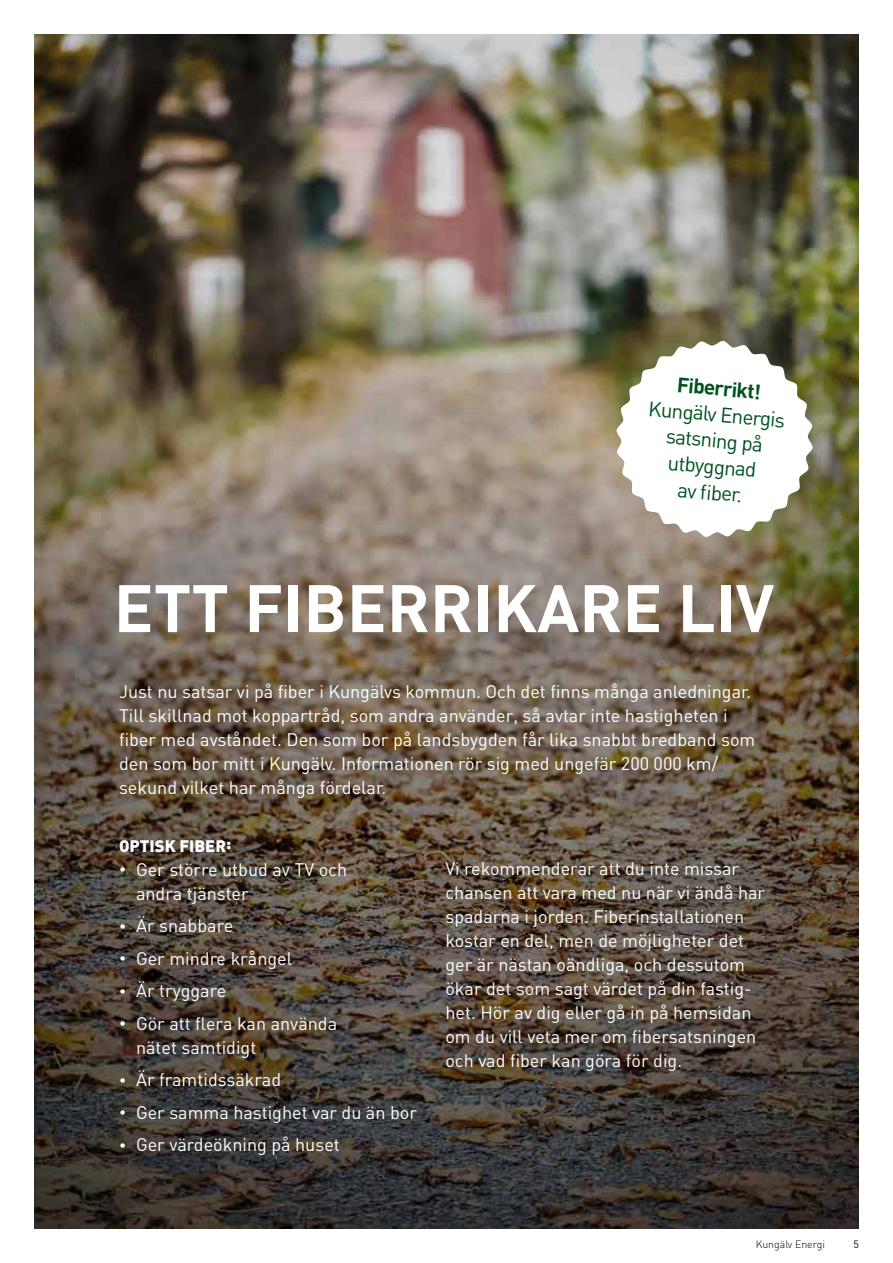
<style>
.page{position:relative;width:893px;height:1263px;background:#fff}
.page>*{position:absolute;margin:0;border:0;box-sizing:border-box;transform-origin:0 0}
.t1{font:700 66px "DIN";color:#fff}
.t2{font:20.7px/26.1px "DIN";color:#005321;text-align:center}
.t3{font:700 20.7px "DIN";color:#005321}
.t4{font:18px/24px "DIN";color:#fff}
.t5{font:900 16.5px "DIN";color:#fff}
.t6{font:300 10.5px "DIN";color:#000}
.t7{font:10.5px "DIN";color:#000}
.s1{font-size:13.5px}
</style>
<div class="page">
<img style="left:34px;top:34px;width:824px;height:1195px">
<svg style="left:616px;top:341px;width:197px;height:196px"></svg>
<p class="t3" style="left:678px;top:371px;width:86px;rotate:5deg">Fiberrikt!</p>
<p class="t2" style="left:650px;top:395px;width:139px;rotate:5deg">Kungälv Energis satsning på utbyggnad<br>av fi ber.</p>
<h1 class="t1" style="left:114px;top:565px;width:662px">ETT FIBERRIKARE LIV</h1>
<p class="t4" style="left:119px;top:679px;width:638px">Just nu satsar vi på fiber i Kungälvs kommun. Och det finns många anledningar.<br>Till skillnad mot koppartråd, som andra använder, så avtar inte hastigheten i fiber med avståndet. Den som bor på landsbygden får lika snabbt bredband som den som bor mitt i Kungälv. Informationen rör sig med ungefär 200 000 km/ sekund vilket har många fördelar.</p>
<p class="t5" style="left:119px;top:834px;width:114px">OPTISK FIBER:</p>
<p class="t4" style="left:136px;top:857px;width:213px;text-indent:-17px"><span class="s1">•</span> Ger större utbud av TV och andra tjänster</p>
<p class="t4" style="left:119px;top:913px;width:116px"><span class="s1">•</span> Är snabbare</p>
<p class="t4" style="left:119px;top:946px;width:175px"><span class="s1">•</span> Ger mindre krångel</p>
<p class="t4" style="left:119px;top:978px;width:109px"><span class="s1">•</span> Är tryggare</p>
<p class="t4" style="left:136px;top:1011px;width:203px;text-indent:-17px"><span class="s1">•</span> Gör att flera kan använda nätet samtidigt</p>
<p class="t4" style="left:119px;top:1067px;width:164px"><span class="s1">•</span> Är framtidssäkrad</p>
<p class="t4" style="left:119px;top:1100px;width:299px"><span class="s1">•</span> Ger samma hastighet var du än bor</p>
<p class="t4" style="left:119px;top:1132px;width:222px"><span class="s1">•</span> Ger värdeökning på huset</p>
<p class="t4" style="left:445px;top:856px;width:321px">Vi rekommenderar att du inte missar chansen att vara med nu när vi ändå har spadarna i jorden. Fiberinstallationen kostar en del, men de möjligheter det ger är nästan oändliga, och dessutom ökar det som sagt värdet på din fastig&shy;het. Hör av dig eller gå in på hemsidan om du vill veta mer om fibersatsningen och vad fiber kan göra för dig.</p>
<p class="t6" style="left:756px;top:1238px;width:71px">Kungälv Energi</p>
<p class="t7" style="left:853px;top:1238px;width:7px">5</p>
</div>
